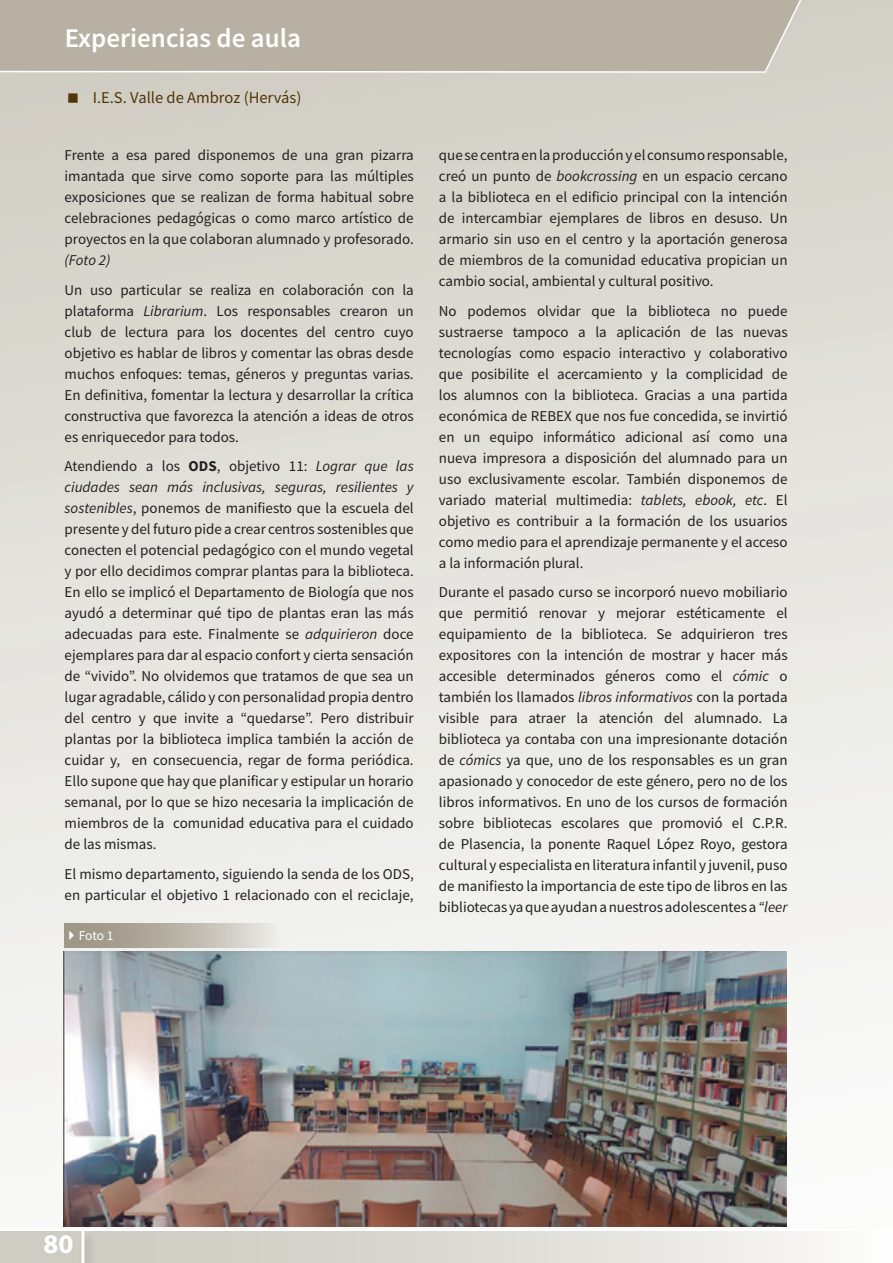
<style>
.page{position:relative;width:893px;height:1263px;background:#fff}
.page>*{position:absolute;margin:0;border:0;box-sizing:border-box;transform-origin:0 0}
.t1{font:600 27px "Source Sans Pro";color:#fff}
.t2{font:700 27px "Myriad Pro";color:#fff}
.t3{font:16.5px "Source Sans Pro";color:#503606}
.t4{font:15px/21px "Source Sans Pro";color:#231f20;text-align:justify}
.t5{font:13.5px "Source Sans Pro";color:#fff}
.s1{font-style:italic}
.s2{font-weight:700}
</style>
<div class="page">
<div style="left:0;top:0;width:893px;height:1228px;background:linear-gradient(to bottom,#d1cec4,#fcfdfc)"></div>
<div style="left:0;top:1231px;width:892px;height:32px;background:linear-gradient(to right,#c7c3b9,#f7f6f5)"></div>
<div style="left:77px;top:1228px;width:20px;height:35px;background:#231f20;opacity:.28"></div>
<hr style="left:81px;top:1229px;width:3px;height:34px;background:#fff">
<svg style="left:0;top:0;width:811px;height:74px"></svg>
<img style="left:64px;top:952px;width:723px;height:275px">
<div style="left:64px;top:923px;width:215px;height:24px;background:linear-gradient(to right,#938a78,#e5e3de)"></div>
<svg style="left:68px;top:93px;width:10px;height:10px"></svg>
<p class="t1" style="left:65px;top:20px;width:238px">Experiencias de aula</p>
<p class="t3" style="left:93px;top:87px;width:210px">I.E.S. Valle de Ambroz (Hervás)</p>
<p class="t4" style="left:65px;top:145px;width:351px">Frente a esa pared disponemos de una gran pizarra imantada que sirve como soporte para las múltiples exposiciones que se realizan de forma habitual sobre celebraciones pedagógicas o como marco artístico de proyectos en la que colaboran alumnado y profesorado. <span class="s1">(Foto 2)</span></p>
<p class="t4" style="left:65px;top:279px;width:351px">Un uso particular se realiza en colaboración con la plataforma <span class="s1">Librarium</span>. Los responsables crearon un club de lectura para los docentes del centro cuyo objetivo es hablar de libros y comentar las obras desde muchos enfoques: temas, géneros y preguntas varias.<br>En definitiva, fomentar la lectura y desarrollar la crítica constructiva que favorezca la atención a ideas de otros es enriquecedor para todos.</p>
<p class="t4" style="left:65px;top:456px;width:351px">Atendiendo a los <span class="s2">ODS</span>, objetivo 11: <span class="s1">Lograr que las ciudades sean más inclusivas, seguras, resilientes y sostenibles</span>, ponemos de manifiesto que la escuela del presente y del futuro pide a crear centros sostenibles que conecten el potencial pedagógico con el mundo vegetal y por ello decidimos comprar plantas para la biblioteca.<br>En ello se implicó el Departamento de Biología que nos ayudó a determinar qué tipo de plantas eran las más adecuadas para este. Finalmente se <span class="s1">adquirieron</span> doce ejemplares para dar al espacio confort y cierta sensación de “vivido”. No olvidemos que tratamos de que sea un lugar agradable, cálido y con personalidad propia dentro del centro y que invite a “quedarse”. Pero distribuir plantas por la biblioteca implica también la acción de cuidar y, en consecuencia, regar de forma periódica.<br>Ello supone que hay que planificar y estipular un horario semanal, por lo que se hizo necesaria la implicación de miembros de la comunidad educativa para el cuidado de las mismas.</p>
<p class="t4" style="left:65px;top:863px;width:351px">El mismo departamento, siguiendo la senda de los ODS, en particular el objetivo 1 relacionado con el reciclaje,</p>
<p class="t5" style="left:64px;top:927px;width:51px">✔Foto 1</p>
<p class="t4" style="left:439px;top:145px;width:350px">que se centra en la producción y el consumo responsable, creó un punto de <span class="s1">bookcrossing</span> en un espacio cercano a la biblioteca en el edificio principal con la intención de intercambiar ejemplares de libros en desuso. Un armario sin uso en el centro y la aportación generosa de miembros de la comunidad educativa propician un cambio social, ambiental y cultural positivo.</p>
<p class="t4" style="left:439px;top:300px;width:350px">No podemos olvidar que la biblioteca no puede sustraerse tampoco a la aplicación de las nuevas tecnologías como espacio interactivo y colaborativo que posibilite el acercamiento y la complicidad de los alumnos con la biblioteca. Gracias a una partida económica de REBEX que nos fue concedida, se invirtió en un equipo informático adicional así como una nueva impresora a disposición del alumnado para un uso exclusivamente escolar. También disponemos de variado material multimedia: <span class="s1">tablets, ebook, etc</span>. El objetivo es contribuir a la formación de los usuarios como medio para el aprendizaje permanente y el acceso a la información plural.</p>
<p class="t4" style="left:439px;top:582px;width:350px">Durante el pasado curso se incorporó nuevo mobiliario que permitió renovar y mejorar estéticamente el equipamiento de la biblioteca. Se adquirieron tres expositores con la intención de mostrar y hacer más accesible determinados géneros como el <span class="s1">cómic</span> o también los llamados <span class="s1">libros informativos</span> con la portada visible para atraer la atención del alumnado. La biblioteca ya contaba con una impresionante dotación de <span class="s1">cómics</span> ya que, uno de los responsables es un gran apasionado y conocedor de este género, pero no de los libros informativos. En uno de los cursos de formación sobre bibliotecas escolares que promovió el C.P.R. de Plasencia, la ponente Raquel López Royo, gestora cultural y especialista en literatura infantil y juvenil, puso de manifiesto la importancia de este tipo de libros en las bibliotecas ya que ayudan a nuestros adolescentes a <span class="s1">“leer</span></p>
<h1 class="t2" style="left:44px;top:1226px;width:31px">80</h1>
</div>
